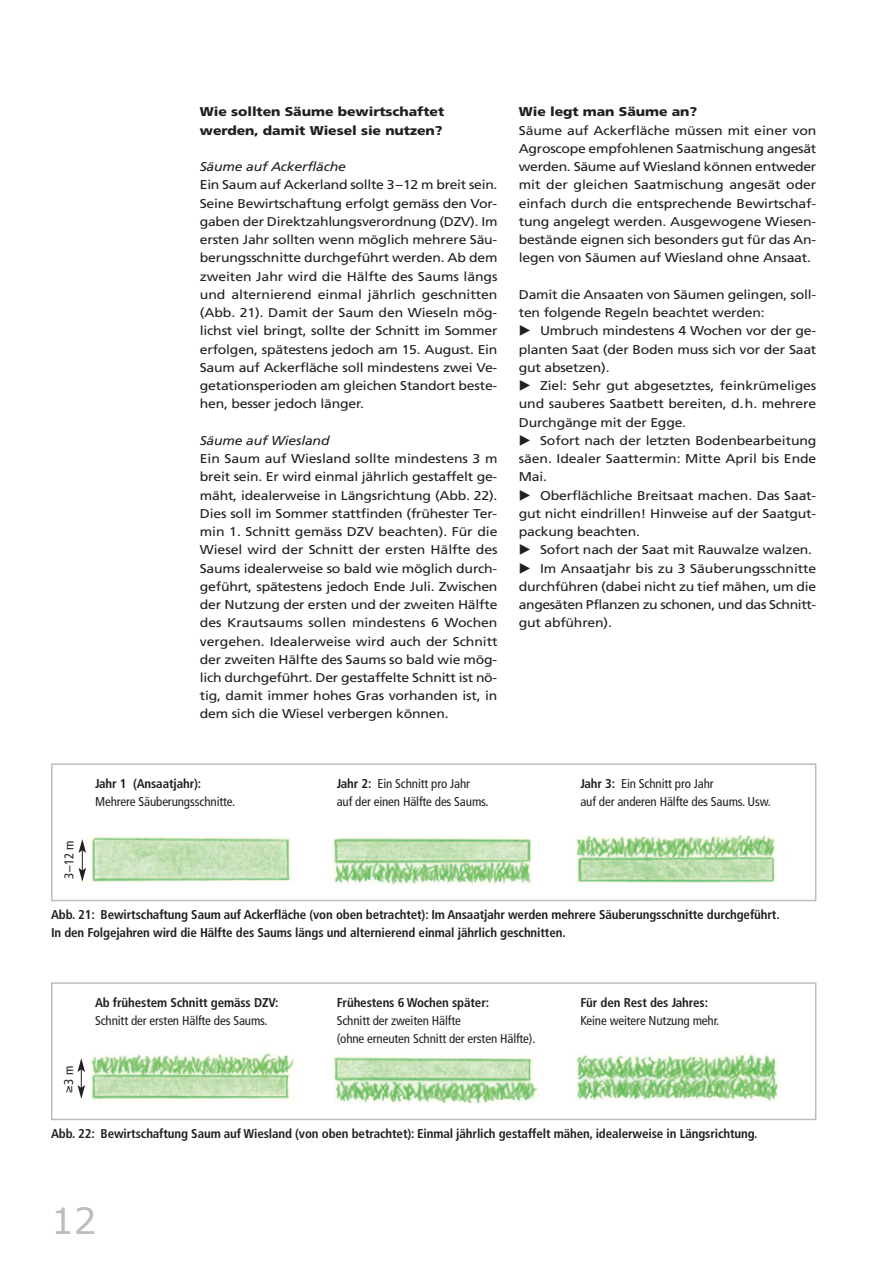
<style>
.page{position:relative;width:893px;height:1263px;background:#fff}
.page>*{position:absolute;margin:0;border:0;box-sizing:border-box;transform-origin:0 0}
.t1{font:36px "Verdana";color:#bcbdc0}
.t2{font:12.75px/18.3px "Frutiger";letter-spacing:-.015em;color:#231f20;text-align:justify;scale:1.1 1}
.t3{font:700 condensed 12.75px/18.3px "Frutiger";letter-spacing:-.01em;color:#231f20}
.t4{font:condensed 12.75px/18.3px "Frutiger";letter-spacing:-.01em;color:#231f20}
.t5{font:900 12.75px/18.3px "Frutiger";letter-spacing:-.005em;color:#231f20;scale:1.1 1}
.t6{font:italic 12.75px "Frutiger";letter-spacing:-.015em;color:#231f20;scale:1.1 1}
.s1{font-weight:700}
</style>
<div class="page">
<div style="left:51px;top:982px;width:765px;height:138px;border:2px solid #bcbdc0"></div>
<img style="left:91px;top:1053px;width:206px;height:49px">
<img style="left:333px;top:1056px;width:206px;height:48px">
<img style="left:575px;top:1052px;width:206px;height:49px">
<svg style="left:78px;top:1058px;width:7px;height:41px"></svg>
<div style="left:51px;top:763px;width:765px;height:138px;border:2px solid #bcbdc0"></div>
<img style="left:86px;top:835px;width:205px;height:50px">
<img style="left:327px;top:836px;width:205px;height:49px">
<img style="left:569px;top:834px;width:207px;height:50px">
<svg style="left:79px;top:839px;width:7px;height:43px"></svg>
<p class="t5" style="left:200px;top:104px;width:224px">Wie sollten Säume bewirtschaftet werden, damit Wiesel sie nutzen?</p>
<p class="t6" style="left:200px;top:162px;width:134px">Säume auf Ackerfläche</p>
<p class="t2" style="left:200px;top:177px;width:272px">Ein Saum auf Ackerland sollte 3–12 m breit sein.<br>Seine Bewirtschaftung erfolgt gemäss den Vor&shy;gaben der Direktzahlungsverordnung (DZV). Im ersten Jahr sollten wenn möglich mehrere Säu&shy;berungsschnitte durchgeführt werden. Ab dem zweiten Jahr wird die Hälfte des Saums längs und alternierend einmal jährlich geschnitten (Abb. 21). Damit der Saum den Wieseln mög&shy;lichst viel bringt, sollte der Schnitt im Sommer erfolgen, spätestens jedoch am 15. August. Ein Saum auf Ackerfläche soll mindestens zwei Ve&shy;getationsperioden am gleichen Standort beste&shy;hen, besser jedoch länger.</p>
<p class="t6" style="left:200px;top:435px;width:119px">Säume auf Wiesland</p>
<p class="t2" style="left:200px;top:450px;width:272px">Ein Saum auf Wiesland sollte mindestens 3 m breit sein. Er wird einmal jährlich gestaffelt ge&shy;mäht, idealerweise in Längsrichtung (Abb. 22).<br>Dies soll im Sommer stattfinden (frühester Ter&shy;min 1. Schnitt gemäss DZV beachten). Für die Wiesel wird der Schnitt der ersten Hälfte des Saums idealerweise so bald wie möglich durch&shy;geführt, spätestens jedoch Ende Juli. Zwischen der Nutzung der ersten und der zweiten Hälfte des Krautsaums sollen mindestens 6 Wochen vergehen. Idealerweise wird auch der Schnitt der zweiten Hälfte des Saums so bald wie mög&shy;lich durchgeführt. Der gestaffelte Schnitt ist nö&shy;tig, damit immer hohes Gras vorhanden ist, in dem sich die Wiesel verbergen können.</p>
<p class="t5" style="left:519px;top:104px;width:164px">Wie legt man Säume an?</p>
<p class="t2" style="left:519px;top:122px;width:272px">Säume auf Ackerfläche müssen mit einer von Agroscope empfohlenen Saatmischung angesät werden. Säume auf Wiesland können entweder mit der gleichen Saatmischung angesät oder einfach durch die entsprechende Bewirtschaf&shy;tung angelegt werden. Ausgewogene Wiesen&shy;bestände eignen sich besonders gut für das An&shy;legen von Säumen auf Wiesland ohne Ansaat.</p>
<p class="t2" style="left:519px;top:286px;width:272px">Damit die Ansaaten von Säumen gelingen, soll&shy;ten folgende Regeln beachtet werden:</p>
<p class="t2" style="left:519px;top:323px;width:272px">◆ Umbruch mindestens 4 Wochen vor der ge&shy;planten Saat (der Boden muss sich vor der Saat gut absetzen).</p>
<p class="t2" style="left:519px;top:377px;width:272px">◆ Ziel: Sehr gut abgesetztes, feinkrümeliges und sauberes Saatbett bereiten, d.h. mehrere Durchgänge mit der Egge.</p>
<p class="t2" style="left:519px;top:432px;width:272px">◆ Sofort nach der letzten Bodenbearbeitung säen. Idealer Saattermin: Mitte April bis Ende Mai.</p>
<p class="t2" style="left:519px;top:487px;width:272px">◆ Oberflächliche Breitsaat machen. Das Saat&shy;gut nicht eindrillen! Hinweise auf der Saatgut&shy;packung beachten.</p>
<p class="t2" style="left:519px;top:542px;width:268px">◆ Sofort nach der Saat mit Rauwalze walzen.</p>
<p class="t2" style="left:519px;top:560px;width:272px">◆ Im Ansaatjahr bis zu 3 Säuberungsschnitte durchführen (dabei nicht zu tief mähen, um die angesäten Pflanzen zu schonen, und das Schnitt&shy;gut abführen).</p>
<p class="t4" style="left:61px;top:878px;width:39px;rotate:-90deg">3–12 m</p>
<p class="t3" style="left:95px;top:775px;width:108px">Jahr 1 (Ansaatjahr):</p>
<p class="t4" style="left:95px;top:793px;width:142px">Mehrere Säuberungsschnitte.</p>
<p class="t4" style="left:337px;top:775px;width:153px"><span class="s1">Jahr 2:</span> Ein Schnitt pro Jahr auf der einen Hälfte des Saums.</p>
<p class="t4" style="left:580px;top:775px;width:192px"><span class="s1">Jahr 3:</span> Ein Schnitt pro Jahr<br>auf der anderen Hälfte des Saums. Usw.</p>
<p class="t3" style="left:51px;top:906px;width:730px">Abb. 21: Bewirtschaftung Saum auf Ackerfläche (von oben betrachtet): Im Ansaatjahr werden mehrere Säuberungsschnitte durchgeführt.<br>In den Folgejahren wird die Hälfte des Saums längs und alternierend einmal jährlich geschnitten.</p>
<p class="t4" style="left:61px;top:1093px;width:29px;rotate:-90deg">≥3m</p>
<p class="t3" style="left:95px;top:994px;width:185px">Ab frühestem Schnitt gemäss DZV:</p>
<p class="t4" style="left:95px;top:1012px;width:174px">Schnitt der ersten Hälfte des Saums.</p>
<p class="t3" style="left:337px;top:994px;width:154px">Frühestens 6 Wochen später:</p>
<p class="t4" style="left:337px;top:1012px;width:200px">Schnitt der zweiten Hälfte<br>(ohne erneuten Schnitt der ersten Hälfte).</p>
<p class="t3" style="left:580px;top:994px;width:129px">Für den Rest des Jahres:</p>
<p class="t4" style="left:580px;top:1012px;width:140px">Keine weitere Nutzung mehr.</p>
<p class="t3" style="left:51px;top:1125px;width:708px">Abb. 22: Bewirtschaftung Saum auf Wiesland (von oben betrachtet): Einmal jährlich gestaffelt mähen, idealerweise in Längsrichtung.</p>
<h1 class="t1" style="left:51px;top:1198px;width:47px">12</h1>
</div>
